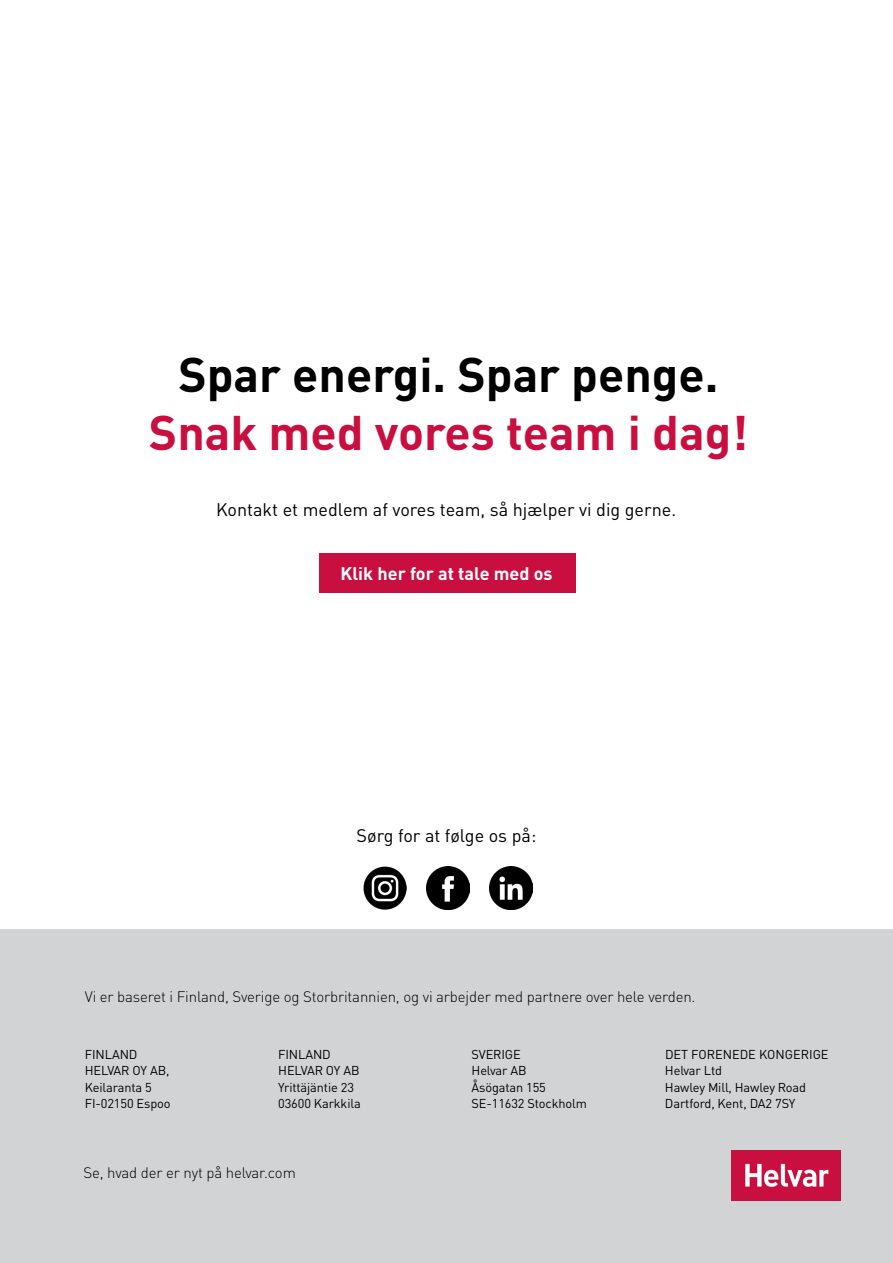
<style>
.page{position:relative;width:893px;height:1263px;background:#fff}
.page>*{position:absolute;margin:0;border:0;box-sizing:border-box;transform-origin:0 0}
.t1{font:700 48px "DIN Pro";color:#000}
.t2{font:700 48px "DIN Pro";color:#c80f3f}
.t3{font:18px "DIN Pro";color:#000}
.t4{font:700 18px "DIN Pro";color:#fff}
.t5{font:300 15px "DIN Pro";letter-spacing:-.01em;color:#000}
.t6{font:12.75px/16.5px "DIN Pro";letter-spacing:-.01em;color:#000}
</style>
<div class="page">
<div style="left:0;top:929px;width:893px;height:334px;background:#d1d3d4"></div>
<img style="left:731px;top:1150px;width:109px;height:50px">
<img style="left:364px;top:867px;width:42px;height:42px">
<img style="left:490px;top:867px;width:42px;height:42px">
<img style="left:427px;top:867px;width:42px;height:42px">
<div style="left:319px;top:554px;width:257px;height:39px;background:#c80f3f"></div>
<h1 class="t1" style="left:178px;top:335px;width:542px">Spar energi. Spar penge.</h1>
<h1 class="t2" style="left:149px;top:392px;width:600px">Snak med vores team i dag!</h1>
<h2 class="t3" style="left:216px;top:495px;width:461px">Kontakt et medlem af vores team, så hjælper vi dig gerne.</h2>
<h2 class="t4" style="left:340px;top:558px;width:213px">Klik her for at tale med os</h2>
<h2 class="t3" style="left:357px;top:821px;width:181px">Sørg for at følge os på:</h2>
<p class="t5" style="left:85px;top:985px;width:612px">Vi er baseret i Finland, Sverige og Storbritannien, og vi arbejder med partnere over hele verden.</p>
<p class="t6" style="left:85px;top:1045px;width:87px">FINLAND<br>HELVAR OY AB,<br>Keilaranta 5<br>FI-02150 Espoo</p>
<p class="t6" style="left:278px;top:1045px;width:84px">FINLAND<br>HELVAR OY AB<br>Yrittäjäntie 23<br>03600 Karkkila</p>
<p class="t6" style="left:472px;top:1045px;width:117px">SVERIGE<br>Helvar AB<br>Åsögatan 155<br>SE-11632 Stockholm</p>
<p class="t6" style="left:665px;top:1045px;width:165px">DET FORENEDE KONGERIGE<br>Helvar Ltd<br>Hawley Mill, Hawley Road<br>Dartford, Kent, DA2 7SY</p>
<p class="t5" style="left:83px;top:1160px;width:214px">Se, hvad der er nyt på helvar.com</p>
</div>
